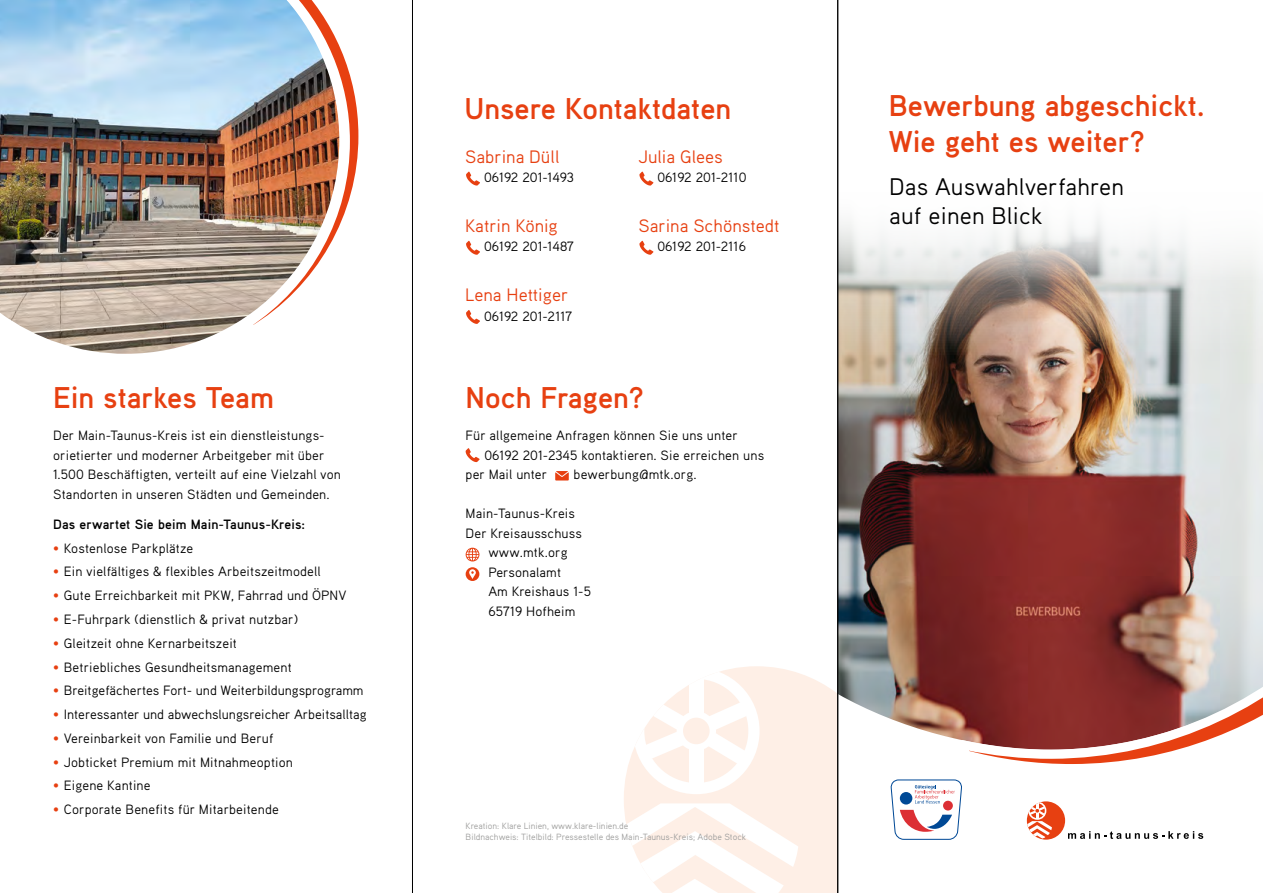
<style>
.page{position:relative;width:1263px;height:893px;background:#fff}
.page>*{position:absolute;margin:0;border:0;box-sizing:border-box;transform-origin:0 0}
._03_Headline{font:700 30px "Aaux Pro OT";color:#e74011}
._01_Titel_Headline{font:700 30px/36px "Aaux Pro OT";color:#e74011}
._02_Titel_Subtitel{font:24px/28.8px "Aaux Pro OT";letter-spacing:.005em;color:#000}
._04_Fliesstext{font:18px "Aaux Pro OT";color:#e74011}
._04_Fliesstext-2{font:13.5px/19.5px "Aaux Pro OT";letter-spacing:.01em;color:#000}
._04_Fliesstext-3{font:700 13.5px "Aaux Pro OT";letter-spacing:.01em;color:#000}
._04_Fliesstext-4{font:13.5px "Aaux Pro OT";letter-spacing:-.01em;color:#000}
._07_Preis-Info{font:9px "Aaux Pro OT";color:#9d9d9c}
.s1{color:#e74011}
</style>
<div class="page">
<svg style="left:624px;top:666px;width:213px;height:227px;fill:#feefe6"></svg>
<svg style="left:625px;top:803px;width:174px;height:90px"></svg>
<div style="left:633px;top:668px;width:126px;height:126px;border:11px solid #fff;border-radius:50%"></div>
<div style="left:688px;top:675px;width:15px;height:40px;background:#fff"></div>
<div style="left:688px;top:747px;width:15px;height:40px;background:#fff"></div>
<svg style="left:641px;top:696px;width:108px;height:70px"></svg>
<div style="left:1027px;top:801px;width:38px;height:39px;background:#e74011;border-radius:50%"></div>
<div style="left:1028px;top:802px;width:18px;height:18px;border:2px solid #fff;border-radius:50%"></div>
<svg style="left:1027px;top:803px;width:25px;height:36px"></svg>
<svg style="left:1068px;top:831px;width:135px;height:8px"></svg>
<img style="left:838px;top:281px;width:425px;height:469px">
<svg style="left:838px;top:188px;width:425px;height:93px"></svg>
<svg style="left:952px;top:411px;width:311px;height:353px;background:#a56d68"></svg>
<img style="left:59px;top:343px;width:134px;height:11px">
<img style="left:0;top:0;width:359px;height:343px">
<svg style="left:466px;top:172px;width:14px;height:14px"></svg>
<svg style="left:639px;top:172px;width:14px;height:14px"></svg>
<svg style="left:466px;top:241px;width:14px;height:14px"></svg>
<svg style="left:639px;top:241px;width:14px;height:14px"></svg>
<svg style="left:466px;top:310px;width:14px;height:14px"></svg>
<svg style="left:555px;top:471px;width:14px;height:9px"></svg>
<svg style="left:466px;top:548px;width:13px;height:13px"></svg>
<div style="left:466px;top:567px;width:13px;height:14px;background:#e74011;border-radius:50%"></div>
<svg style="left:469px;top:569px;width:7px;height:10px"></svg>
<svg style="left:466px;top:448px;width:14px;height:14px"></svg>
<svg style="left:890px;top:779px;width:72px;height:61px"></svg>
<hr style="left:412px;top:0;width:1px;height:893px;background:#000">
<hr style="left:837px;top:0;width:1px;height:893px;background:#000">
<p class="_03_Headline" style="left:53px;top:378px;width:222px">Ein starkes Team</p>
<p class="_04_Fliesstext-2" style="left:53px;top:425px;width:289px">Der Main-Taunus-Kreis ist ein dienstleistungs&shy;orietierter und moderner Arbeitgeber mit über 1.500 Beschäftigten, verteilt auf eine Vielzahl von Standorten in unseren Städten und Gemeinden.</p>
<p class="_04_Fliesstext-3" style="left:53px;top:516px;width:254px">Das erwartet Sie beim Main-Taunus-Kreis:</p>
<p class="_04_Fliesstext-2" style="left:53px;top:538px;width:142px"><span class="s1">•</span> Kostenlose Parkplätze</p>
<p class="_04_Fliesstext-2" style="left:53px;top:562px;width:269px"><span class="s1">•</span> Ein vielfältiges &amp; flexibles Arbeitszeitmodell</p>
<p class="_04_Fliesstext-2" style="left:53px;top:585px;width:295px"><span class="s1">•</span> Gute Erreichbarkeit mit PKW, Fahrrad und ÖPNV</p>
<p class="_04_Fliesstext-2" style="left:53px;top:609px;width:247px"><span class="s1">•</span> E-Fuhrpark (dienstlich &amp; privat nutzbar)</p>
<p class="_04_Fliesstext-2" style="left:53px;top:633px;width:185px"><span class="s1">•</span> Gleitzeit ohne Kernarbeitszeit</p>
<p class="_04_Fliesstext-2" style="left:53px;top:657px;width:240px"><span class="s1">•</span> Betriebliches Gesundheitsmanagement</p>
<p class="_04_Fliesstext-2" style="left:53px;top:680px;width:312px"><span class="s1">•</span> Breitgefächertes Fort- und Weiterbildungsprogramm</p>
<p class="_04_Fliesstext-2" style="left:53px;top:704px;width:315px"><span class="s1">•</span> Interessanter und abwechslungsreicher Arbeitsalltag</p>
<p class="_04_Fliesstext-2" style="left:53px;top:728px;width:222px"><span class="s1">•</span> Vereinbarkeit von Familie und Beruf</p>
<p class="_04_Fliesstext-2" style="left:53px;top:752px;width:241px"><span class="s1">•</span> Jobticket Premium mit Mitnahmeoption</p>
<p class="_04_Fliesstext-2" style="left:53px;top:775px;width:99px"><span class="s1">•</span> Eigene Kantine</p>
<p class="_04_Fliesstext-2" style="left:53px;top:799px;width:227px"><span class="s1">•</span> Corporate Benefits für Mitarbeitende</p>
<p class="_03_Headline" style="left:465px;top:89px;width:268px">Unsere Kontaktdaten</p>
<p class="_04_Fliesstext" style="left:465px;top:145px;width:96px">Sabrina Düll</p>
<p class="_04_Fliesstext-4" style="left:484px;top:169px;width:91px">06192 201-1493</p>
<p class="_04_Fliesstext" style="left:638px;top:145px;width:86px">Julia Glees</p>
<p class="_04_Fliesstext-2" style="left:657px;top:167px;width:91px">06192 201-2110</p>
<p class="_04_Fliesstext" style="left:465px;top:214px;width:94px">Katrin König</p>
<p class="_04_Fliesstext-4" style="left:484px;top:238px;width:91px">06192 201-1487</p>
<p class="_04_Fliesstext" style="left:465px;top:283px;width:105px">Lena Hettiger</p>
<p class="_04_Fliesstext-2" style="left:484px;top:306px;width:90px">06192 201-2117</p>
<p class="_04_Fliesstext" style="left:638px;top:214px;width:142px">Sarina Schönstedt</p>
<p class="_04_Fliesstext-2" style="left:657px;top:237px;width:90px">06192 201-2116</p>
<p class="_03_Headline" style="left:466px;top:378px;width:180px">Noch Fragen?</p>
<p class="_04_Fliesstext-2" style="left:466px;top:425px;width:274px">Für allgemeine Anfragen können Sie uns unter</p>
<p class="_04_Fliesstext-2" style="left:466px;top:445px;width:300px;text-indent:19px">06192 201-2345 kontaktieren. Sie erreichen uns per Mail unter</p>
<p class="_04_Fliesstext-2" style="left:574px;top:464px;width:124px">bewerbung@mtk.org.</p>
<p class="_04_Fliesstext-2" style="left:466px;top:503px;width:118px">Main-Taunus-Kreis<br>Der Kreisausschuss</p>
<p class="_04_Fliesstext-2" style="left:488px;top:542px;width:81px">www.mtk.org</p>
<p class="_04_Fliesstext-2" style="left:488px;top:562px;width:104px">Personalamt<br>Am Kreishaus 1-5<br>65719 Hofheim</p>
<p class="_07_Preis-Info" style="left:466px;top:820px;width:164px">Kreation: Klare Linien, www.klare-linien.de</p>
<p class="_07_Preis-Info" style="left:466px;top:831px;width:282px">Bildnachweis: Titelbild: Pressestelle des Main-Taunus-Kreis; Adobe Stock</p>
<p class="_01_Titel_Headline" style="left:889px;top:87px;width:318px">Bewerbung abgeschickt.<br>Wie geht es weiter?</p>
<p class="_02_Titel_Subtitel" style="left:889px;top:172px;width:236px">Das Auswahlverfahren auf einen Blick</p>
</div>
